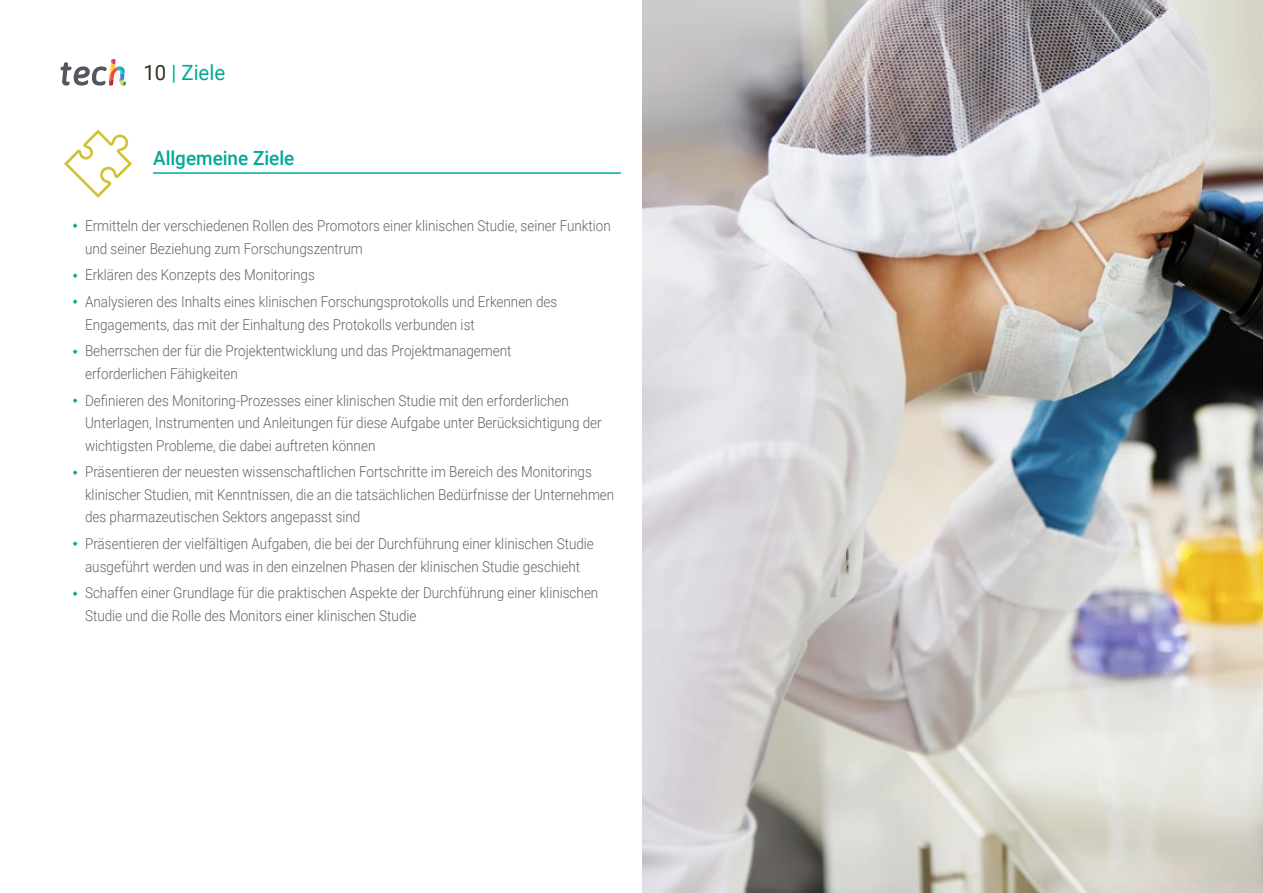
<style>
.page{position:relative;width:1263px;height:893px;background:#fff}
.page>*{position:absolute;margin:0;border:0;box-sizing:border-box;transform-origin:0 0}
.t1{font:21px "Roboto";color:#00a996}
.t2{font:500 19.5px "Roboto";color:#00a996}
.t3{font:300 15px/22.5px "Roboto";color:#61646a;scale:.9 1}
.s1{color:#312e20}
</style>
<div class="page">
<img style="left:642px;top:0;width:621px;height:893px">
<svg style="left:61px;top:59px;width:65px;height:27px"></svg>
<hr style="left:153px;top:173px;width:468px;height:1px;background:#00a996">
<svg style="left:64px;top:130px;width:68px;height:68px"></svg>
<h1 class="t1" style="left:144px;top:57px;width:83px"><span class="s1">10</span> | Ziele</h1>
<h2 class="t2" style="left:153px;top:144px;width:143px">Allgemeine Ziele</h2>
<p class="t3" style="left:85px;top:214px;width:586px">Ermitteln der verschiedenen Rollen des Promotors einer klinischen Studie, seiner Funktion und seiner Beziehung zum Forschungszentrum</p>
<p class="t3" style="left:85px;top:261px;width:526px;line-height:26.7px">Erklären des Konzepts des Monitorings<br>Analysieren des Inhalts eines klinischen Forschungsprotokolls und Erkennen des</p>
<p class="t3" style="left:85px;top:310px;width:475px;line-height:26.7px">Engagements, das mit der Einhaltung des Protokolls verbunden ist<br>Beherrschen der für die Projektentwicklung und das Projektmanagement</p>
<p class="t3" style="left:85px;top:360px;width:539px;line-height:26.7px">erforderlichen Fähigkeiten<br>Definieren des Monitoring-Prozesses einer klinischen Studie mit den erforderlichen</p>
<p class="t3" style="left:85px;top:411px;width:576px">Unterlagen, Instrumenten und Anleitungen für diese Aufgabe unter Berücksichtigung der wichtigsten Probleme, die dabei auftreten können</p>
<p class="t3" style="left:85px;top:460px;width:590px">Präsentieren der neuesten wissenschaftlichen Fortschritte im Bereich des Monitorings klinischer Studien, mit Kenntnissen, die an die tatsächlichen Bedürfnisse der Unternehmen des pharmazeutischen Sektors angepasst sind</p>
<p class="t3" style="left:85px;top:532px;width:567px">Präsentieren der vielfältigen Aufgaben, die bei der Durchführung einer klinischen Studie ausgeführt werden und was in den einzelnen Phasen der klinischen Studie geschieht</p>
<p class="t3" style="left:85px;top:581px;width:572px">Schaffen einer Grundlage für die praktischen Aspekte der Durchführung einer klinischen<br>Studie und die Rolle des Monitors einer klinischen Studie</p>
</div>
